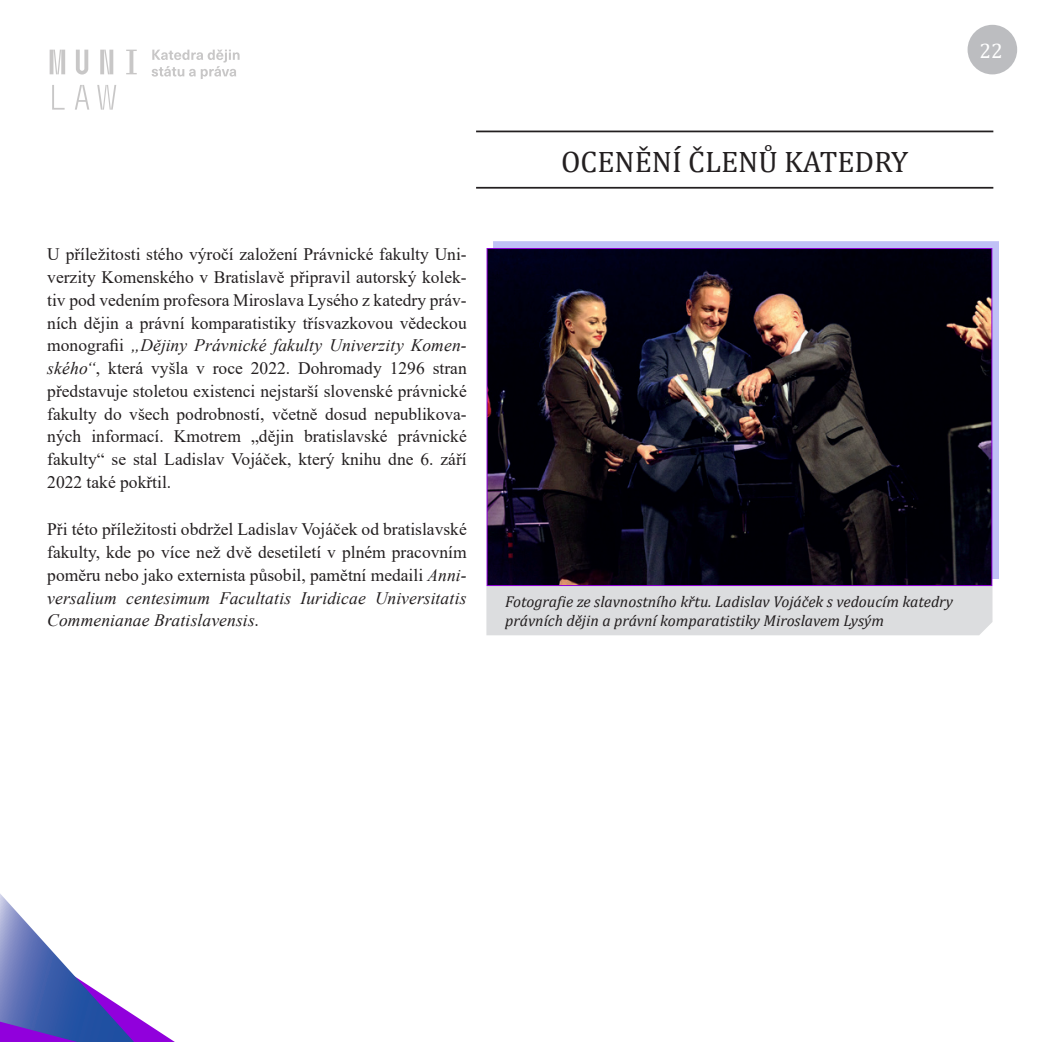
<style>
.page{position:relative;width:1042px;height:1042px;background:#fff}
.page>*{position:absolute;margin:0;border:0;box-sizing:border-box;transform-origin:0 0}
.Nadpis{font:29.75px "Cambria";color:#231f20}
.t1{font:21px "Cambria";color:#fff}
.Normální{font:17.5px/22.8px "Times New Roman";color:#231f20;text-align:justify}
.Popisek_fotky{font:italic 15.75px/19.2px "Cambria";color:#231f20}
.s1{font-style:italic}
</style>
<div class="page">
<svg style="left:0;top:894px;width:175px;height:148px"></svg>
<svg style="left:50px;top:50px;width:15px;height:24px"></svg>
<svg style="left:76px;top:50px;width:12px;height:25px"></svg>
<svg style="left:100px;top:50px;width:13px;height:24px"></svg>
<svg style="left:126px;top:50px;width:11px;height:24px"></svg>
<svg style="left:52px;top:85px;width:13px;height:25px"></svg>
<svg style="left:75px;top:85px;width:14px;height:25px"></svg>
<svg style="left:97px;top:85px;width:19px;height:25px"></svg>
<svg style="left:152px;top:50px;width:88px;height:29px"></svg>
<div style="left:967px;top:25px;width:50px;height:49px;background:#bcbdc0;border-radius:50%"></div>
<hr style="left:476px;top:131px;width:517px;height:1px;background:#231f20">
<hr style="left:476px;top:187px;width:517px;height:2px;background:#231f20">
<div style="left:486px;top:586px;width:506px;height:49px;background:#dcdddf"></div>
<div style="left:493px;top:241px;width:506px;height:338px;background:#0000dc;opacity:.25"></div>
<img style="left:488px;top:250px;width:502px;height:334px">
<p class="Normální" style="left:47px;top:242px;width:421px">U příležitosti stého výročí založení Právnické fakulty Uni&shy;verzity Komenského v Bratislavě připravil autorský kolek&shy;tiv pod vedením profesora Miroslava Lysého z katedry práv&shy;ních dějin a právní komparatistiky třísvazkovou vědeckou monografii <span class="s1">„Dějiny Právnické fakulty Univerzity Komen&shy;ského“</span>, která vyšla v roce 2022. Dohromady 1296 stran představuje stoletou existenci nejstarší slovenské právnické fakulty do všech podrobností, včetně dosud nepublikova&shy;ných informací. Kmotrem „dějin bratislavské právnické fakulty“ se stal Ladislav Vojáček, který knihu dne 6. září 2022 také pokřtil.</p>
<p class="Normální" style="left:47px;top:517px;width:421px">Při této příležitosti obdržel Ladislav Vojáček od bratislavské fakulty, kde po více než dvě desetiletí v plném pracovním poměru nebo jako externista působil, pamětní medaili <span class="s1">Anni&shy;versalium centesimum Facultatis Iuridicae Universitatis Commenianae Bratislavensis</span>.</p>
<p class="Nadpis" style="left:561px;top:144px;width:348px">OCENĚNÍ ČLENŮ KATEDRY</p>
<p class="t1" style="left:979px;top:38px;width:25px">22</p>
<p class="Popisek_fotky" style="left:505px;top:591px;width:449px">Fotografie ze slavnostního křtu. Ladislav Vojáček s vedoucím katedry právních dějin a právní komparatistiky Miroslavem Lysým</p>
</div>
